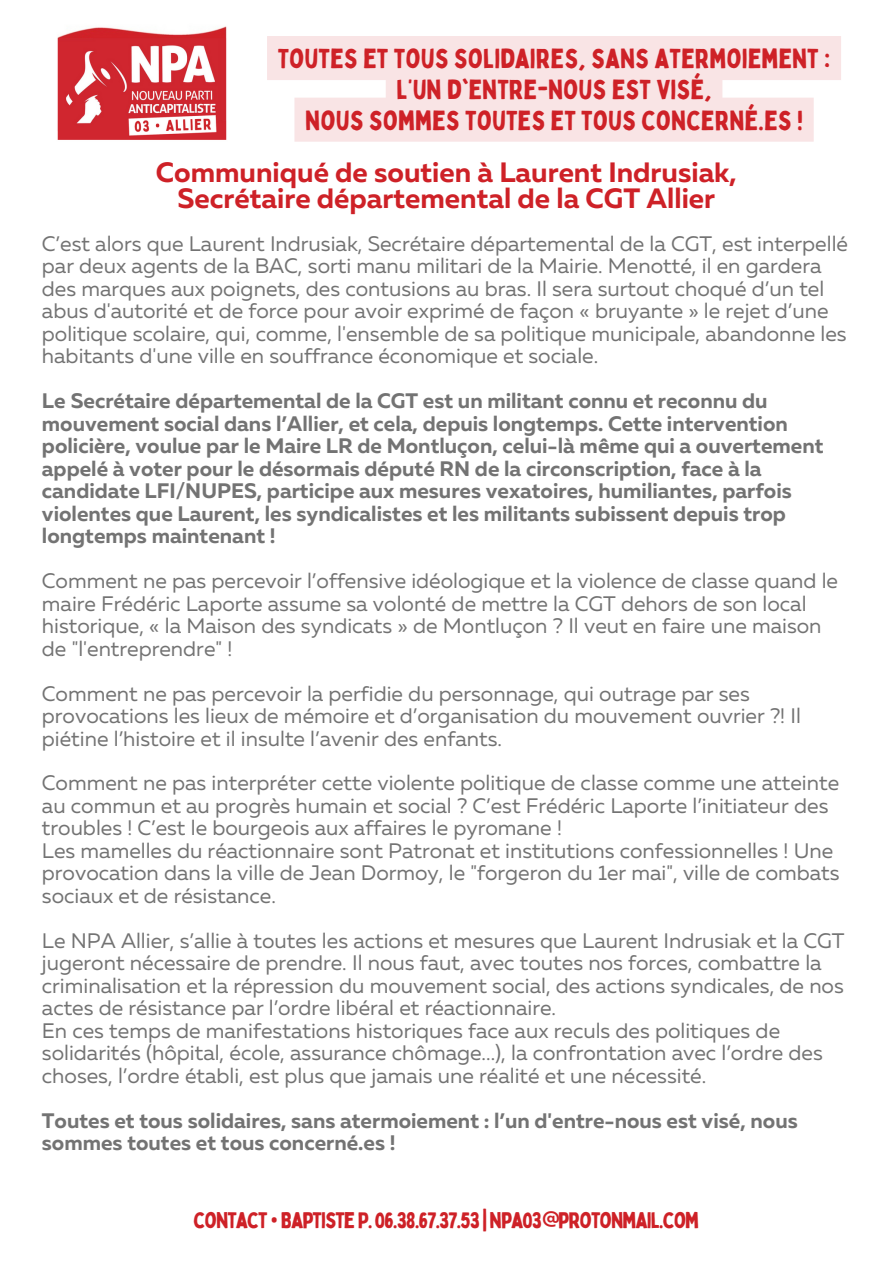
<style>
.page{position:relative;width:893px;height:1264px;background:#fff}
.page>*{position:absolute;margin:0;border:0;box-sizing:border-box;transform-origin:0 0}
.t1{font:700 27.9px/25.8px "Muller";color:#ce2127;text-align:center}
.t2{font:27px/30.8px "Bobby Jones";color:#ce2127;text-align:center}
.t3{font:22.2px "Bobby Jones";letter-spacing:-.045em;color:#ce2127}
.t4{font:21px/22.5px "Muller";color:#737373}
.t5{font:700 21px/22.5px "Muller";color:#737373}
.s1{font-family:"Noto Sans"}
</style>
<div class="page">
<img style="left:57px;top:26px;width:170px;height:114px">
<svg style="left:267px;top:36px;width:574px;height:106px;background:#f9e6e7"></svg>
<p class="t2" style="left:278px;top:43px;width:554px">TOUTES ET TOUS SOLIDAIRES, SANS ATERMOIEMENT :<br>L’UN D'ENTRE-NOUS EST VISÉ,<br>NOUS SOMMES TOUTES ET TOUS CONCERNÉ.ES !</p>
<h1 class="t1" style="left:156px;top:161px;width:582px">Communiqué de soutien à Laurent Indrusiak,<br>Secrétaire départemental de la CGT Allier</h1>
<p class="t4" style="left:42px;top:234px;width:807px">C’est alors que Laurent Indrusiak, Secrétaire départemental de la CGT, est interpellé par deux agents de la BAC, sorti manu militari de la Mairie. Menotté, il en gardera des marques aux poignets, des contusions au bras. Il sera surtout choqué d’un tel abus d'autorité et de force pour avoir exprimé de façon « bruyante » le rejet d’une politique scolaire, qui, comme, l'ensemble de sa politique municipale, abandonne les habitants d'une ville en souffrance économique et sociale.</p>
<p class="t5" style="left:42px;top:391px;width:783px">Le Secrétaire départemental de la CGT est un militant connu et reconnu du mouvement social dans l’Allier, et cela, depuis longtemps. Cette intervention policière, voulue par le Maire LR de Montluçon, celui-là même qui a ouvertement appelé à voter pour le désormais député RN de la circonscription, face à la candidate LFI/NUPES, participe aux mesures vexatoires, humiliantes, parfois violentes que Laurent, les syndicalistes et les militants subissent depuis trop longtemps maintenant !</p>
<p class="t4" style="left:42px;top:571px;width:797px">Comment ne pas percevoir l’offensive idéologique et la violence de classe quand le maire Frédéric Laporte assume sa volonté de mettre la CGT dehors de son local historique, « la Maison des syndicats » de Montluçon ? Il veut en faire une maison de "l'entreprendre" !</p>
<p class="t4" style="left:42px;top:683px;width:760px">Comment ne pas percevoir la perfidie du personnage, qui outrage par ses provocations les lieux de mémoire et d’organisation du mouvement ouvrier ?! Il piétine l’histoire et il insulte l’avenir des enfants.</p>
<p class="t4" style="left:42px;top:773px;width:799px">Comment ne pas interpréter cette violente politique de classe comme une atteinte au commun et au progrès humain et social ? C’est Frédéric Laporte l’initiateur des troubles ! C’est le bourgeois aux affaires le pyromane !<br>Les mamelles du réactionnaire sont Patronat et institutions confessionnelles ! Une provocation dans la ville de Jean Dormoy, le "forgeron du 1er mai", ville de combats sociaux et de résistance.</p>
<p class="t4" style="left:42px;top:931px;width:804px">Le NPA Allier, s’allie à toutes les actions et mesures que Laurent Indrusiak et la CGT jugeront nécessaire de prendre. Il nous faut, avec toutes nos forces, combattre la criminalisation et la répression du mouvement social, des actions syndicales, de nos actes de résistance par l’ordre libéral et réactionnaire.<br>En ces temps de manifestations historiques face aux reculs des politiques de solidarités (hôpital, école, assurance chômage...), la confrontation avec l’ordre des choses, l’ordre établi, est plus que jamais une réalité et une nécessité.</p>
<p class="t5" style="left:42px;top:1110px;width:757px">Toutes et tous solidaires, sans atermoiement : l’un d'entre-nous est visé, nous sommes toutes et tous concerné.es !</p>
<p class="t3" style="left:193px;top:1206px;width:507px">CONTACT <span class="s1">•</span> BAPTISTE P. 06.38.67.37.53 | NPA03<sup>@</sup>PROTONMAIL.COM</p>
</div>
